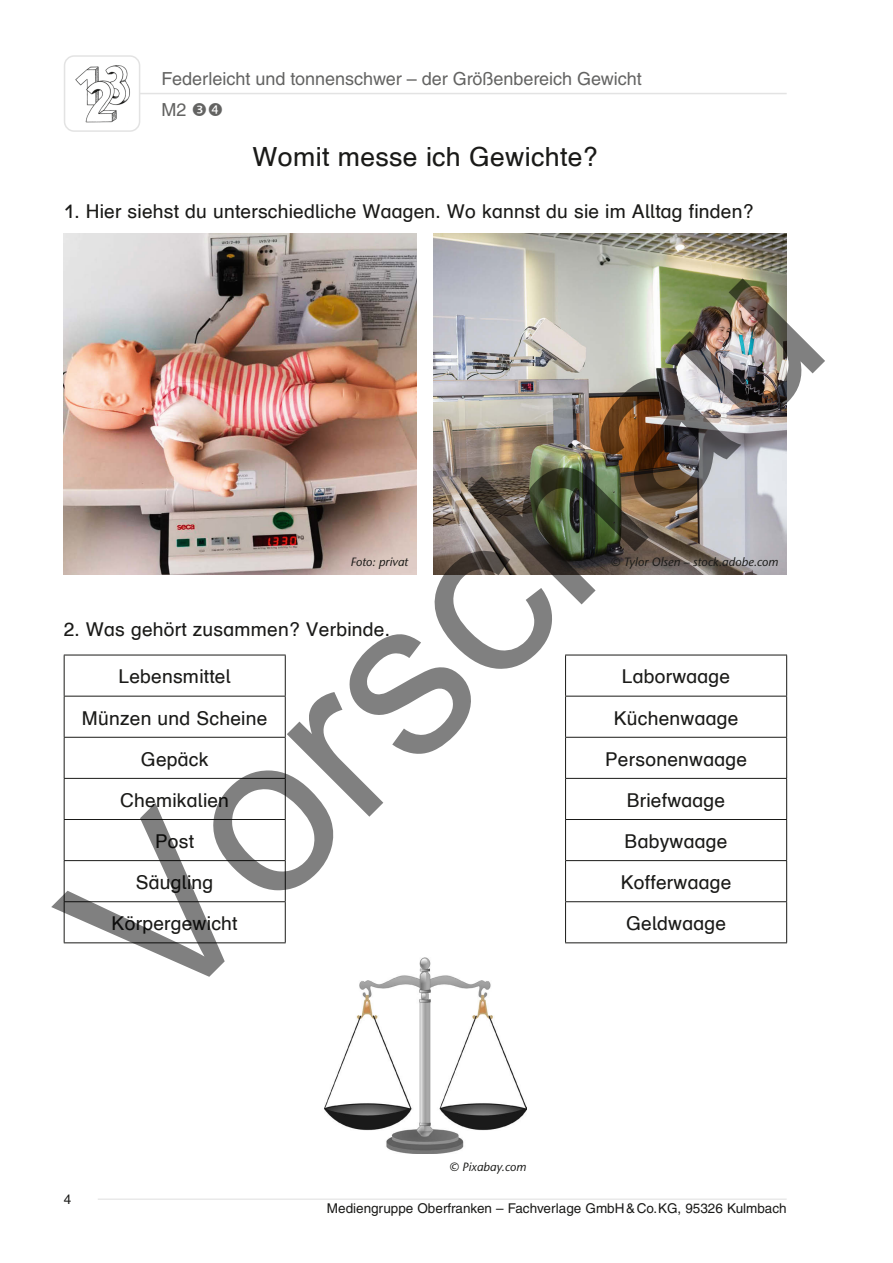
<style>
.page{position:relative;width:893px;height:1263px;background:#fff}
.page>*{position:absolute;margin:0;border:0;box-sizing:border-box;transform-origin:0 0}
.t1{font:225px "Arial";color:rgb(0 0 0/.5)}
.t2{font:27px "DR HH";color:#1a1a18}
.t3{font:19.5px "DR HH";color:#1a1a18}
.t4{font:18px "Helvetica LT Std";color:#636362}
.t5{font:13.5px "Helvetica LT Std";color:#1a1a18}
.t6{font:italic 500 12px "Stone Sans Std";letter-spacing:.01em;color:#1a1a18}
</style>
<div class="page">
<hr style="left:128px;top:93px;width:659px;height:1px;background:#e3e3e3">
<div style="left:65px;top:56px;width:75px;height:75px;background:#fff;border-radius:10px"></div>
<img style="left:75px;top:65px;width:55px;height:58px">
<div style="left:64px;top:55px;width:76px;height:77px;border:2px solid #e3e3e3;border-radius:10px"></div>
<hr style="left:98px;top:1198px;width:689px;height:2px;background:#e9e9e9">
<hr style="left:64px;top:655px;width:222px;height:1px;background:#1a1a18">
<hr style="left:565px;top:655px;width:222px;height:1px;background:#1a1a18">
<hr style="left:64px;top:655px;width:1px;height:41px;background:#1a1a18">
<hr style="left:285px;top:655px;width:1px;height:41px;background:#1a1a18">
<hr style="left:565px;top:655px;width:1px;height:41px;background:#1a1a18">
<hr style="left:786px;top:655px;width:1px;height:41px;background:#1a1a18">
<hr style="left:64px;top:696px;width:222px;height:1px;background:#1a1a18">
<hr style="left:64px;top:696px;width:1px;height:41px;background:#1a1a18">
<hr style="left:285px;top:696px;width:1px;height:41px;background:#1a1a18">
<hr style="left:565px;top:696px;width:222px;height:1px;background:#1a1a18">
<hr style="left:565px;top:696px;width:1px;height:41px;background:#1a1a18">
<hr style="left:786px;top:696px;width:1px;height:41px;background:#1a1a18">
<hr style="left:64px;top:737px;width:222px;height:1px;background:#1a1a18">
<hr style="left:64px;top:738px;width:1px;height:40px;background:#1a1a18">
<hr style="left:285px;top:738px;width:1px;height:40px;background:#1a1a18">
<hr style="left:565px;top:737px;width:222px;height:1px;background:#1a1a18">
<hr style="left:565px;top:738px;width:1px;height:40px;background:#1a1a18">
<hr style="left:786px;top:738px;width:1px;height:40px;background:#1a1a18">
<hr style="left:64px;top:778px;width:222px;height:1px;background:#1a1a18">
<hr style="left:64px;top:779px;width:1px;height:40px;background:#1a1a18">
<hr style="left:285px;top:779px;width:1px;height:40px;background:#1a1a18">
<hr style="left:565px;top:778px;width:222px;height:1px;background:#1a1a18">
<hr style="left:565px;top:779px;width:1px;height:40px;background:#1a1a18">
<hr style="left:786px;top:779px;width:1px;height:40px;background:#1a1a18">
<hr style="left:64px;top:819px;width:222px;height:1px;background:#1a1a18">
<hr style="left:64px;top:820px;width:1px;height:40px;background:#1a1a18">
<hr style="left:285px;top:820px;width:1px;height:40px;background:#1a1a18">
<hr style="left:565px;top:819px;width:222px;height:1px;background:#1a1a18">
<hr style="left:565px;top:820px;width:1px;height:40px;background:#1a1a18">
<hr style="left:786px;top:820px;width:1px;height:40px;background:#1a1a18">
<hr style="left:64px;top:860px;width:222px;height:1px;background:#1a1a18">
<hr style="left:64px;top:861px;width:1px;height:40px;background:#1a1a18">
<hr style="left:285px;top:861px;width:1px;height:40px;background:#1a1a18">
<hr style="left:565px;top:860px;width:222px;height:1px;background:#1a1a18">
<hr style="left:565px;top:861px;width:1px;height:40px;background:#1a1a18">
<hr style="left:786px;top:861px;width:1px;height:40px;background:#1a1a18">
<hr style="left:64px;top:901px;width:222px;height:1px;background:#1a1a18">
<hr style="left:64px;top:902px;width:1px;height:40px;background:#1a1a18">
<hr style="left:285px;top:902px;width:1px;height:40px;background:#1a1a18">
<hr style="left:565px;top:901px;width:222px;height:1px;background:#1a1a18">
<hr style="left:565px;top:902px;width:1px;height:40px;background:#1a1a18">
<hr style="left:786px;top:902px;width:1px;height:40px;background:#1a1a18">
<hr style="left:64px;top:942px;width:222px;height:1px;background:#1a1a18">
<hr style="left:565px;top:942px;width:222px;height:1px;background:#1a1a18">
<img style="left:434px;top:234px;width:353px;height:340px">
<img style="left:64px;top:234px;width:353px;height:340px">
<img style="left:324px;top:958px;width:202px;height:195px">
<p class="t4" style="left:162px;top:68px;width:482px">Federleicht und tonnenschwer – der Größenbereich Gewicht</p>
<p class="t4" style="left:162px;top:99px;width:27px">M2</p>
<h2 class="t2" style="left:252px;top:141px;width:347px">Womit messe ich Gewichte?</h2>
<p class="t3" style="left:64px;top:200px;width:691px">1. Hier siehst du unterschiedliche Waagen. Wo kannst du sie im Alltag finden?</p>
<h1 class="t1" style="left:-1px;top:856px;width:952px;rotate:-45deg">Vorschau</h1>
<p class="t6" style="left:350px;top:554px;width:59px">Foto: privat</p>
<p class="t6" style="left:611px;top:554px;width:169px">© Tylor Olsen – stock.adobe.com</p>
<p class="t3" style="left:64px;top:618px;width:328px">2. Was gehört zusammen? Verbinde.</p>
<p class="t3" style="left:119px;top:665px;width:114px">Lebensmittel</p>
<p class="t3" style="left:622px;top:665px;width:110px">Laborwaage</p>
<p class="t3" style="left:82px;top:707px;width:187px">Münzen und Scheine</p>
<p class="t3" style="left:614px;top:707px;width:126px">Küchenwaage</p>
<p class="t3" style="left:141px;top:748px;width:69px">Gepäck</p>
<p class="t3" style="left:605px;top:748px;width:144px">Personenwaage</p>
<p class="t3" style="left:120px;top:789px;width:111px">Chemikalien</p>
<p class="t3" style="left:627px;top:789px;width:100px">Briefwaage</p>
<p class="t3" style="left:155px;top:830px;width:41px">Post</p>
<p class="t3" style="left:625px;top:830px;width:104px">Babywaage</p>
<p class="t3" style="left:136px;top:871px;width:79px">Säugling</p>
<p class="t3" style="left:621px;top:871px;width:112px">Kofferwaage</p>
<p class="t3" style="left:112px;top:912px;width:128px">Körpergewicht</p>
<p class="t3" style="left:626px;top:912px;width:102px">Geldwaage</p>
<p class="t5" style="left:64px;top:1191px;width:9px">4</p>
<p class="t6" style="left:450px;top:1159px;width:78px">© Pixabay.com</p>
<p class="t5" style="left:327px;top:1200px;width:461px">Mediengruppe Oberfranken – Fachverlage GmbH &amp; Co. KG, 95326 Kulmbach</p>
</div>
